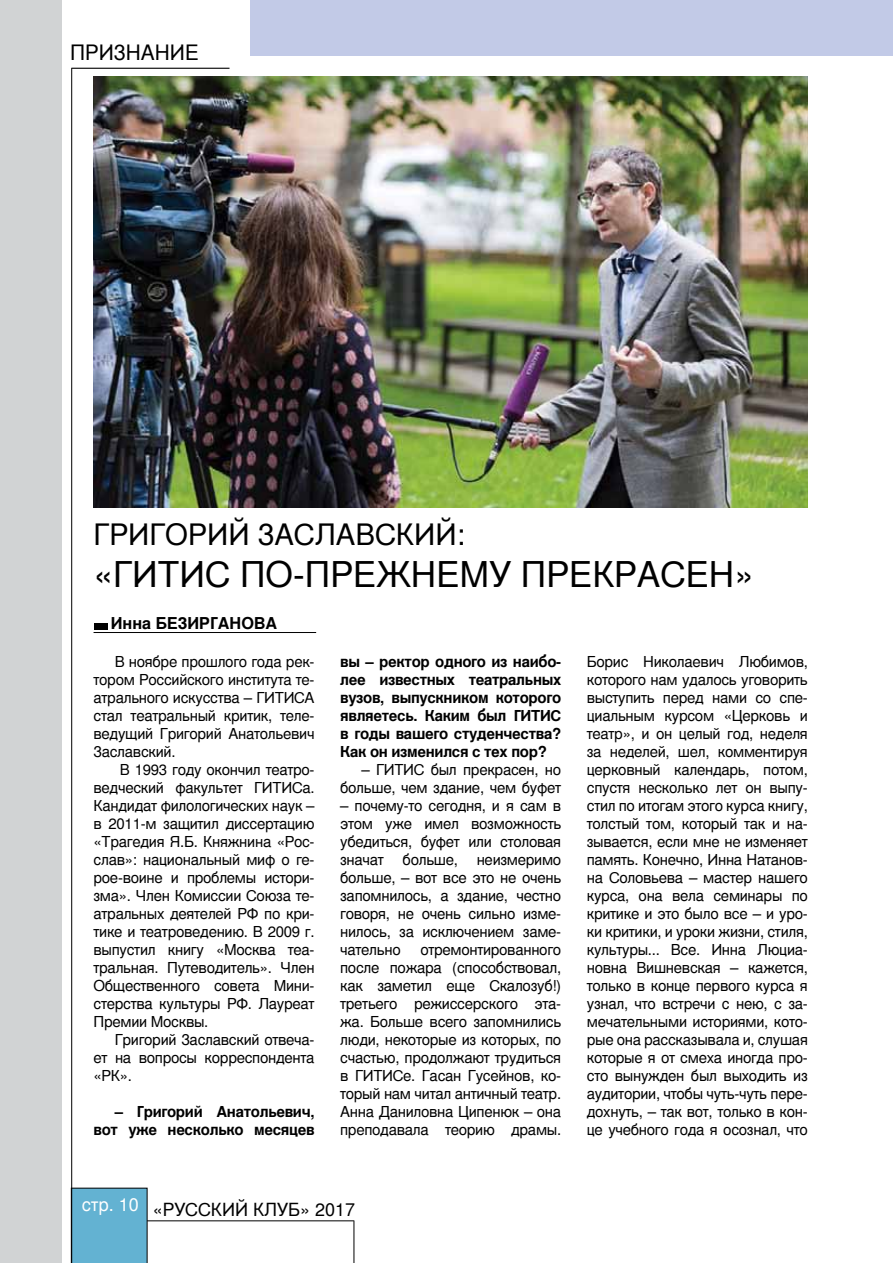
<style>
.page{position:relative;width:893px;height:1263px;background:#fff}
.page>*{position:absolute;margin:0;border:0;box-sizing:border-box;transform-origin:0 0}
.t1{font:35.4px "Nimbus San LCY";color:#000}
.t2{font:29.4px "Nimbus San LCY";color:#000}
.t3{font:21.15px "Nimbus San LCY";color:#000}
.t4{font:18px "Nimbus San LCY";color:#000}
.t5{font:700 16.2px "Nimbus San LCY";color:#000}
.t6{font:15px/18px "Nimbus San LCY";letter-spacing:-.02em;color:#000;text-align:justify}
.t7{font:700 15px/18px "Nimbus San LCY";letter-spacing:-.02em;color:#000;text-align:right}
</style>
<div class="page">
<div style="left:250px;top:0;width:643px;height:56px;background:#c2cae7"></div>
<div style="left:0;top:0;width:61px;height:1263px;background:#d1d3d4"></div>
<div style="left:72px;top:1188px;width:75px;height:75px;background:#63b2d2"></div>
<hr style="left:147px;top:1220px;width:207px;height:1px;background:#000">
<hr style="left:354px;top:1220px;width:1px;height:43px;background:#000">
<div style="left:95px;top:623px;width:13px;height:7px;background:#000"></div>
<hr style="left:94px;top:632px;width:222px;height:1px;background:#000">
<img style="left:94px;top:77px;width:714px;height:430px">
<hr style="left:71px;top:68px;width:159px;height:1px;background:#000">
<hr style="left:71px;top:68px;width:1px;height:1195px;background:#000">
<h3 class="t3" style="left:70px;top:41px;width:130px">признание</h3>
<h2 class="t2" style="left:94px;top:517px;width:20px">ГРИГОРИЙ</h2>
<h2 class="t2" style="left:258px;top:517px;width:21px">ЗАСЛАВСКИЙ</h2>
<h2 class="t2" style="left:457px;top:517px;width:10px">:</h2>
<h1 class="t1" style="left:94px;top:554px;width:44px">«ГИТИС</h1>
<h1 class="t1" style="left:240px;top:554px;width:91px">ПО-ПРЕЖНЕ</h1>
<h1 class="t1" style="left:460px;top:554px;width:86px">МУ ПРЕКРАСЕН</h1>
<h1 class="t1" style="left:734px;top:554px;width:21px">»</h1>
<p class="t5" style="left:111px;top:614px;width:57px">Инна БЕЗИРГ</p>
<p class="t5" style="left:218px;top:614px;width:61px">АНОВА</p>
<p class="t6" style="left:94px;top:652px;width:223px;text-align:left;text-indent:21px">В ноябре прошлого года рек&shy;тором Российского института те&shy;атрального искусства – ГИТИСА<br>стал театральный критик, теле&shy;ведущий Григорий Анатольевич<br>Заславский.</p>
<p class="t6" style="left:94px;top:760px;width:223px;text-indent:26px">В 1993 году окончил театро&shy;ведческий факультет ГИТИС</p>
<p class="t6" style="left:94px;top:778px;width:223px;text-indent:209px">а.<br>Кандидат филологических наук – в 2011-м защитил диссертацию «Трагедия Я.Б. Княжнина «Рос&shy;слав»: национальный миф о ге&shy;рое-воине и проблемы истори&shy;зма». Член Комиссии Союза те&shy;атральных деятелей РФ по кри&shy;тике и театроведению. В 2009 г. выпустил книгу «Москва теа&shy;тральная. Путеводитель». Член Общественного совета Мини&shy;стерства культуры РФ. Л ауреат П ремии Москвы.</p>
<p class="t6" style="left:94px;top:1030px;width:223px;text-indent:21px">Григорий Заславский отвеча&shy;ет на вопросы корреспондента «РК».</p>
<p class="t7" style="left:94px;top:1102px;width:223px">– Григорий Анатольевич, вот уже несколько месяцев</p>
<p class="t7" style="left:340px;top:652px;width:223px;text-align:left">вы – ректор одного из наибо&shy;лее известных театральных вузов, выпускником которого являетесь. Каким был ГИТИС<br>в годы вашего студенчества?<br>Как он изменился с тех пор?</p>
<p class="t6" style="left:361px;top:760px;width:25px">– ГИТИС</p>
<p class="t6" style="left:340px;top:760px;width:223px;text-align:right">был прекрасен, но<br>больше, чем здание, чем буфет</p>
<p class="t6" style="left:340px;top:796px;width:223px">– почему-то сегодня, и я сам в этом уже имел возможность убедиться, буфет или столовая значат больше, неизмеримо больше, – вот все это не очень запомнилось, а здание, честно говоря, не очень сильно изме&shy;нилось, за исключением заме&shy;чательно</p>
<p class="t6" style="left:340px;top:940px;width:223px;text-indent:80px">отремонтированного после пожара (способствовал, как заметил еще Скалозуб!) третьего режиссерского эта&shy;жа. Больше всего запомнились люди, некоторые из которых, по счастью, продолжают трудиться в ГИТИС</p>
<p class="t6" style="left:340px;top:1066px;width:223px;text-indent:63px">е. Гасан Гусейнов, ко&shy;торый нам читал античный театр.<br>Анна Даниловна Ципенюк – она преподавала теорию драмы.</p>
<p class="t4" style="left:82px;top:1199px;width:94px"><sup>стр.</sup> <sup>10</sup> «РУССКИЙ</p>
<p class="t4" style="left:253px;top:1199px;width:13px">КЛУБ</p>
<p class="t4" style="left:300px;top:1199px;width:57px">» 2017</p>
<p class="t6" style="left:587px;top:652px;width:223px">Борис Н иколаевич Любимов, которого нам удалось уговорить выступить перед нами со спе&shy;циальным курсом «Церковь и театр», и он целый год, неделя за неделей, шел, комментируя церковный календарь, потом, спустя несколько лет он выпу&shy;стил по итогам этого курса книгу, толстый том, который так и на&shy;зывается, если мне не изменяет память. Конечно, И нна Натанов&shy;на Соловьева – мастер нашего курса, она вела семинары по критике и это было все – и уро&shy;ки критики, и уроки жизни, стиля, культуры... Все. И нна Люциа&shy;новна Вишневская – кажется, только в конце первого курса я узнал, что встречи с нею, с за&shy;мечательными историями, кото&shy;рые она рассказывала и, слушая которые я от смеха иногда про&shy;сто вынужден был выходить из аудитории, чтобы чуть-чуть пере&shy;дохнуть, – так вот, только в кон&shy;це учебного года я осознал, что</p>
</div>
